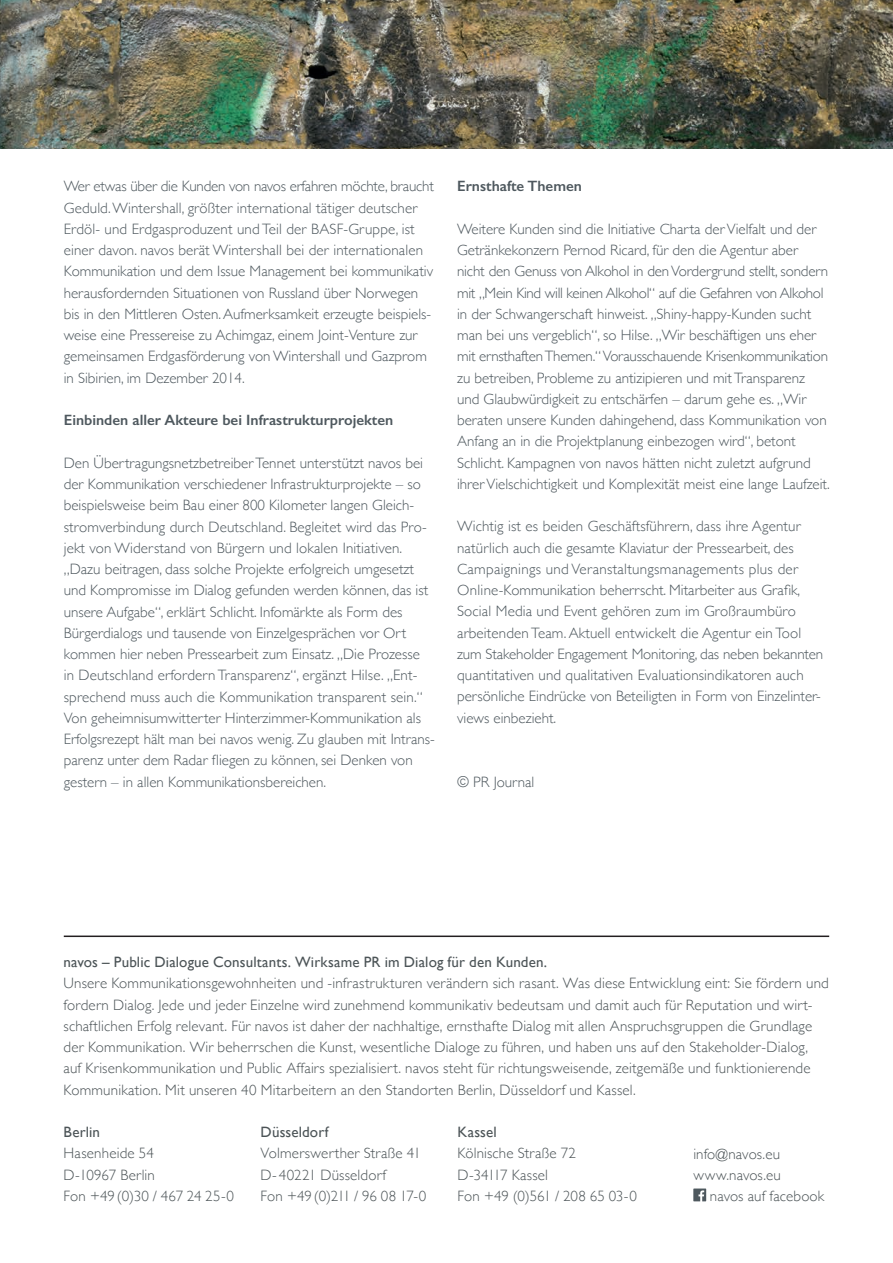
<style>
.page{position:relative;width:893px;height:1263px;background:#fff}
.page>*{position:absolute;margin:0;border:0;box-sizing:border-box;transform-origin:0 0}
.t1{font:300 15px/21.3px "Gill Sans";color:#4e585e}
.t2{font:300 15px/21.3px "Gill Sans";letter-spacing:.01em;color:#4c5457}
.t3{font:15px "Gill Sans";letter-spacing:.01em;color:#4c5457}
.t4{font:600 15px "Gill Sans";color:#4e585e}
</style>
<div class="page">
<img style="left:0;top:0;width:893px;height:149px">
<hr style="left:64px;top:935px;width:765px;height:2px;background:#231f20">
<svg style="left:693px;top:1188px;width:13px;height:13px"></svg>
<p class="t1" style="left:64px;top:175px;width:372px">Wer etwas über die Kunden von navos erfahren möchte, braucht Geduld. Wintershall, größter international tätiger deutscher Erdöl- und Erdgasproduzent und Teil der BASF-Gruppe, ist einer davon. navos berät Wintershall bei der internationalen Kommunikation und dem Issue Management bei kommunikativ herausfordernden Situationen von Russland über Norwegen bis in den Mittleren Osten. Aufmerksamkeit erzeugte beispiels&shy;weise eine Pressereise zu Achimgaz, einem Joint-Venture zur gemeinsamen Erdgasförderung von Wintershall und Gazprom in Sibirien, im Dezember 2014.</p>
<p class="t4" style="left:64px;top:411px;width:331px">Einbinden aller Akteure bei Infrastrukturprojekten</p>
<p class="t1" style="left:64px;top:451px;width:372px">Den Übertragungsnetzbetreiber Tennet unterstützt navos bei der Kommunikation verschiedener Infrastrukturprojekte – so beispielsweise beim Bau einer 800 Kilometer langen Gleich&shy;stromverbindung durch Deutschland. Begleitet wird das Pro&shy;jekt von Widerstand von Bürgern und lokalen Initiativen. „Dazu beitragen, dass solche Projekte erfolgreich umgesetzt und Kompromisse im Dialog gefunden werden können, das ist unsere Aufgabe“, erklärt Schlicht. Infomärkte als Form des Bürgerdialogs und tausende von Einzelgesprächen vor Ort kommen hier neben Pressearbeit zum Einsatz. „Die Prozesse<br>in Deutschland erfordern Transparenz“, ergänzt Hilse. „Ent&shy;sprechend muss auch die Kommunikation transparent sein.“ Von geheimnisumwitterter Hinterzimmer-Kommunikation als Erfolgsrezept hält man bei navos wenig. Zu glauben mit Intrans&shy;parenz unter dem Radar fliegen zu können, sei Denken von gestern – in allen Kommunikationsbereichen.</p>
<p class="t4" style="left:457px;top:177px;width:126px">Ernsthafte Themen</p>
<p class="t1" style="left:457px;top:217px;width:374px">Weitere Kunden sind die Initiative Charta der Vielfalt und der Getränkekonzern Pernod Ricard, für den die Agentur aber<br>nicht den Genuss von Alkohol in den Vordergrund stellt, sondern mit „Mein Kind will keinen Alkohol“ auf die Gefahren von Alkohol in der Schwangerschaft hinweist. „Shiny-happy-Kunden sucht man bei uns vergeblich“, so Hilse. „Wir beschäftigen uns eher mit ernsthaften Themen.“ Vorausschauende Krisenkommunikation zu betreiben, Probleme zu antizipieren und mit Transparenz und Glaubwürdigkeit zu entschärfen – darum gehe es. „Wir beraten unsere Kunden dahingehend, dass Kommunikation von Anfang an in die Projektplanung einbezogen wird“, betont Schlicht. Kampagnen von navos hätten nicht zuletzt aufgrund ihrer Vielschichtigkeit und Komplexität meist eine lange Laufzeit.</p>
<p class="t1" style="left:457px;top:515px;width:368px">Wichtig ist es beiden Geschäftsführern, dass ihre Agentur natürlich auch die gesamte Klaviatur der Pressearbeit, des Campaignings und Veranstaltungsmanagements plus der Online-Kommunikation beherrscht. Mitarbeiter aus Grafik, Social Media und Event gehören zum im Großraumbüro arbeitenden Team. Aktuell entwickelt die Agentur ein Tool zum Stakeholder Engagement Monitoring, das neben bekannten quantitativen und qualitativen Evaluationsindikatoren auch persönliche Eindrücke von Beteiligten in Form von Einzelinter&shy;views einbezieht.</p>
<p class="t1" style="left:457px;top:770px;width:79px">© PR Journal</p>
<p class="t3" style="left:64px;top:953px;width:485px">navos – Public Dialogue Consultants. Wirksame PR im Dialog für den Kunden.</p>
<p class="t2" style="left:64px;top:972px;width:767px">Unsere Kommunikationsgewohnheiten und -infrastrukturen verändern sich rasant. Was diese Entwicklung eint: Sie fördern und fordern Dialog. Jede und jeder Einzelne wird zunehmend kommunikativ bedeutsam und damit auch für Reputation und wirt-- schaftlichen Erfolg relevant. Für navos ist daher der nachhaltige, ernsthafte Dialog mit allen Anspruchsgruppen die Grundlage der Kommunikation. Wir beherrschen die Kunst, wesentliche Dialoge zu führen, und haben uns auf den Stakeholder-Dialog, auf Krisenkommunikation und Public Affairs spezialisiert. navos steht für richtungsweisende, zeitgemäße und funktionierende Kommunikation. Mit unseren 40 Mitarbeitern an den Standorten Berlin, Düsseldorf und Kassel.</p>
<p class="t3" style="left:64px;top:1123px;width:38px">Berlin</p>
<p class="t2" style="left:64px;top:1142px;width:172px">Hasenheide 54<br>D-10967 Berlin<br>Fon +49 (0)30 / 467 24 25-0</p>
<p class="t3" style="left:261px;top:1123px;width:70px">Düsseldorf</p>
<p class="t2" style="left:261px;top:1142px;width:167px">Volmerswerther Straße 41<br>D- 40221 Düsseldorf<br>Fon +49 (0)211 / 96 08 17-0</p>
<p class="t3" style="left:458px;top:1123px;width:41px">Kassel</p>
<p class="t2" style="left:458px;top:1142px;width:181px">Kölnische Straße 72<br>D-34117 Kassel<br>Fon +49 (0)561 / 208 65 03-0</p>
<p class="t2" style="left:693px;top:1142px;width:88px">info@navos.eu</p>
<p class="t2" style="left:693px;top:1164px;width:89px">www.navos.eu</p>
<p class="t2" style="left:710px;top:1185px;width:116px">navos auf facebook</p>
</div>
